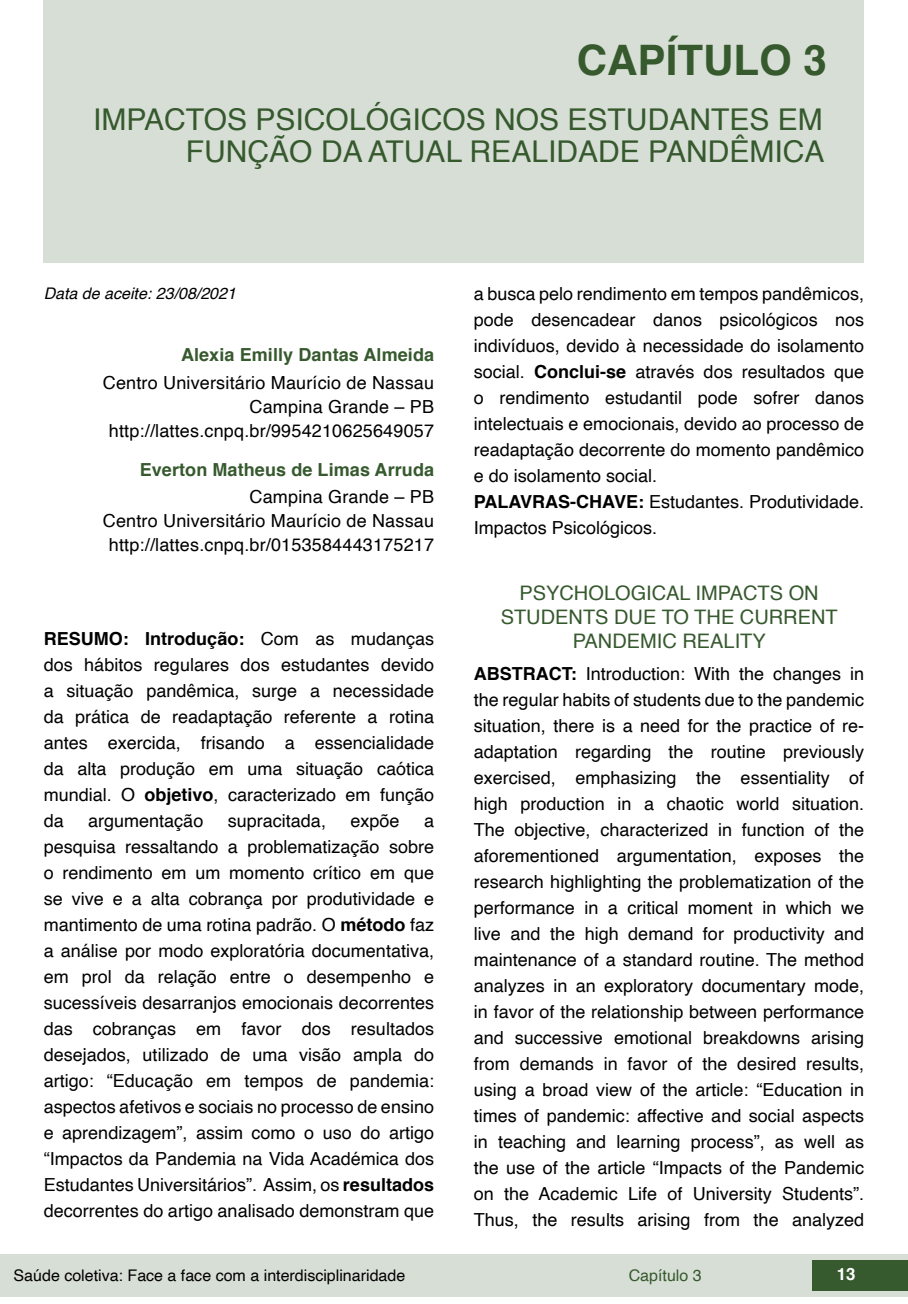
<style>
.page{position:relative;width:908px;height:1304px;background:#fff}
.page>*{position:absolute;margin:0;border:0;box-sizing:border-box;transform-origin:0 0}
.t1{font:700 42px "Helvetica";color:#36592e}
.t2{font:30px/32px "Helvetica";color:#36592e;text-align:right}
.t3{font:20px/24px "Helvetica";color:#36592e;text-align:center}
.t4{font:18px/26px "Helvetica";color:#000;text-align:justify}
.t5{font:700 18px "Helvetica";letter-spacing:.005em;color:#36592e}
.t6{font:700 16.8px "Helvetica";color:#fff}
.t7{font:16px "Helvetica";color:#000}
.t8{font:italic 16px "Helvetica";color:#000}
.t9{font:16px "Helvetica";color:#36592e}
.s1{font-weight:700}
</style>
<div class="page">
<div style="left:0;top:1254px;width:906px;height:43px;background:#d7ded5"></div>
<div style="left:812px;top:1261px;width:95px;height:30px;background:#36592e"></div>
<div style="left:44px;top:0;width:819px;height:263px;background:#d7ded5"></div>
<h1 class="t1" style="left:576px;top:26px;width:251px">CAPÍTULO 3</h1>
<h2 class="t2" style="left:93px;top:104px;width:732px">IMPACTOS PSICOLÓGICOS NOS ESTUDANTES EM<br>FUNÇÃO DA ATUAL REALIDADE PANDÊMICA</h2>
<p class="t8" style="left:44px;top:280px;width:194px">Data de aceite: 23/08/2021</p>
<p class="t5" style="left:181px;top:341px;width:254px">Alexia Emilly Dantas Almeida</p>
<p class="t4" style="left:103px;top:371px;width:332px;line-height:24px;text-align:right">Centro Universitário Maurício de Nassau<br>Campina Grande – PB http://lattes.cnpq.br/9954210625649057</p>
<p class="t5" style="left:140px;top:455px;width:296px">Everton Matheus de Limas Arruda</p>
<p class="t4" style="left:103px;top:486px;width:332px;line-height:24px;text-align:right">Campina Grande – PB<br>Centro Universitário Maurício de Nassau http://lattes.cnpq.br/0153584443175217</p>
<p class="t4" style="left:44px;top:627px;width:392px"><span class="s1">RESUMO: Introdução:</span> Com as mudanças dos hábitos regulares dos estudantes devido a situação pandêmica, surge a necessidade da prática de readaptação referente a rotina antes exercida, frisando a essencialidade da alta produção em uma situação caótica mundial. O <span class="s1">objetivo</span>, caracterizado em função da</p>
<p class="t4" style="left:88px;top:809px;width:117px">argumentação</p>
<p class="t4" style="left:228px;top:809px;width:100px">supracitada,</p>
<p class="t4" style="left:350px;top:809px;width:51px">expõe</p>
<p class="t4" style="left:44px;top:809px;width:392px;text-indent:380px">a pesquisa ressaltando a problematização sobre o rendimento em um momento crítico em que se vive e a alta cobrança por produtividade e mantimento de uma rotina padrão. O <span class="s1">método</span> faz a análise por modo exploratória documentativa, em prol da relação entre o desempenho e sucessíveis desarranjos emocionais decorrentes das cobranças em favor dos resultados desejados, utilizado de uma visão ampla do artigo: “Educação em tempos de pandemia: aspectos afetivos e sociais no processo de ensino e aprendizagem”, assim como o uso do artigo “Impactos da Pandemia na Vida Académica dos Estudantes Universitários”. Assim, os <span class="s1">resultados </span>decorrentes do artigo analisado demonstram que</p>
<p class="t4" style="left:473px;top:281px;width:392px;text-align:left">a busca pelo rendimento em tempos pandêmicos, pode desencadear danos psicológicos nos indivíduos, devido à necessidade do isolamento social. <span class="s1">Conclui-se</span> através dos resultados que o rendimento estudantil pode sofrer danos intelectuais e emocionais, devido ao processo de readaptação decorrente do momento pandêmico e do isolamento social.<br><span class="s1">PALAVRAS-CHAVE:</span> Estudantes. Produtividade.<br>Impactos Psicológicos.</p>
<p class="t3" style="left:500px;top:582px;width:338px">PSYCHOLOGICAL IMPACTS ON<br>STUDENTS DUE TO THE CURRENT<br>PANDEMIC REALITY</p>
<p class="t4" style="left:473px;top:661px;width:392px"><span class="s1">ABSTRACT:</span> Introduction: With the changes in the regular habits of students due to the pandemic situation, there is a need for the practice of re&shy;adaptation regarding the routine previously exercised, emphasizing the essentiality of high production in a chaotic world situation.<br>The objective, characterized in function of the aforementioned argumentation, exposes the research highlighting the problematization of the performance in a critical moment in which we live and the high demand for productivity and maintenance of a standard routine. The method analyzes in an exploratory documentary mode, in favor of the relationship between performance and successive emotional breakdowns arising from demands in favor of the desired results, using a broad view of the article: “Education in times of pandemic: affective and social aspects in teaching and learning process”, as well as the use of the article “Impacts of the Pandemic on the Academic Life of University Students”.<br>Thus, the results arising from the analyzed</p>
<p class="t7" style="left:14px;top:1263px;width:393px">Saúde coletiva: Face a face com a interdisciplinaridade</p>
<p class="t9" style="left:628px;top:1263px;width:74px">Capítulo 3</p>
<p class="t6" style="left:836px;top:1261px;width:20px">13</p>
</div>
